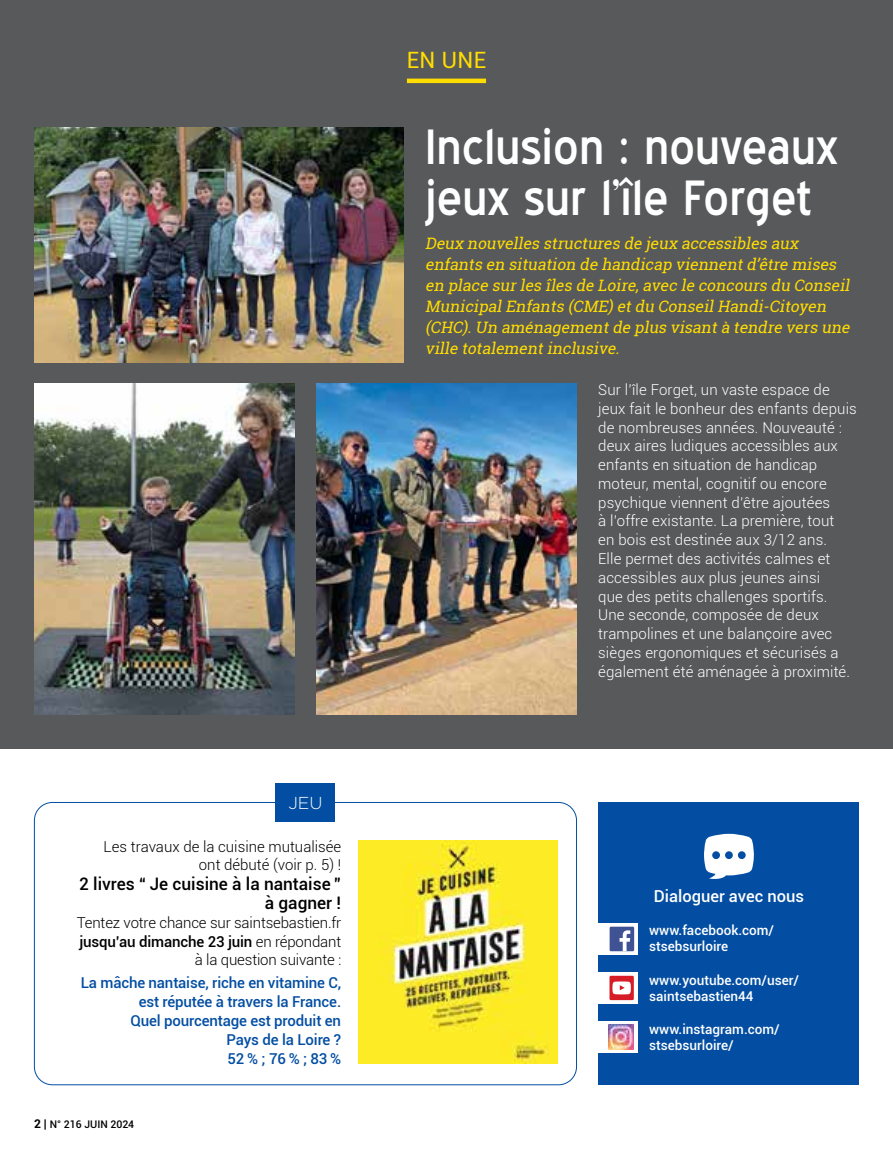
<style>
.page{position:relative;width:893px;height:1149px;background:#fff}
.page>*{position:absolute;margin:0;border:0;box-sizing:border-box;transform-origin:0 0}
.t1{font:48px/51px "Blue Highway";color:#fff}
.t2{font:22.5px "Roboto";color:#fd0}
.t3{font:500 17.25px/19.5px "Roboto";color:#000;text-align:right}
.t4{font:300 17.25px "Gotham";color:#fff}
.t5{font:500 16.5px "Roboto";color:#fff}
.t6{font:italic 15.75px/21px "Roboto Slab";color:#fd0}
.t7{font:300 15px/18.8px "Roboto";letter-spacing:.01em;color:#fff}
.t8{font:300 15px/18.8px "Roboto";letter-spacing:-.01em;color:#000;text-align:right}
.t9{font:500 15px/18.8px "Roboto";letter-spacing:-.01em;color:#034ea2;text-align:right}
.t10{font:500 13.5px/16.2px "Roboto";color:#fff}
.t11{font:500 10.5px "Roboto";color:#000}
.s1{font-weight:500}
.s2{font-weight:700;font-size:12px}
.s3{font-size:12px}
</style>
<div class="page">
<div style="left:0;top:0;width:893px;height:748px;background:#58595b"></div>
<hr style="left:407px;top:79px;width:79px;height:4px;background:#fd0">
<div style="left:276px;top:783px;width:59px;height:38px;background:#034ea2"></div>
<div style="left:599px;top:801px;width:260px;height:282px;background:#034ea2"></div>
<div style="left:588px;top:972px;width:50px;height:31px;background:#fff"></div>
<div style="left:588px;top:1021px;width:50px;height:31px;background:#fff"></div>
<div style="left:588px;top:923px;width:50px;height:31px;background:#fff"></div>
<svg style="left:704px;top:833px;width:50px;height:45px"></svg>
<div style="left:712px;top:851px;width:8px;height:7px;background:#034ea2;border-radius:50%"></div>
<div style="left:725px;top:851px;width:8px;height:7px;background:#034ea2;border-radius:50%"></div>
<div style="left:738px;top:851px;width:8px;height:7px;background:#034ea2;border-radius:50%"></div>
<div style="left:609px;top:975px;width:25px;height:24px;background:#d61c26"></div>
<svg style="left:612px;top:981px;width:19px;height:13px"></svg>
<img style="left:609px;top:1024px;width:24px;height:24px">
<div style="left:610px;top:926px;width:24px;height:24px;background:#3e5294"></div>
<svg style="left:619px;top:930px;width:11px;height:20px"></svg>
<img style="left:358px;top:840px;width:199px;height:223px">
<img style="left:316px;top:384px;width:261px;height:330px">
<img style="left:34px;top:384px;width:261px;height:330px">
<img style="left:34px;top:128px;width:370px;height:234px">
<p class="t4" style="left:288px;top:793px;width:36px">JEU</p>
<p class="t8" style="left:104px;top:837px;width:239px;line-height:18px">Les travaux de la cuisine mutualisée ont débuté (voir p. 5) !</p>
<p class="t3" style="left:79px;top:872px;width:264px">2 livres “ Je cuisine à la nantaise ” à gagner !</p>
<p class="t8" style="left:77px;top:912px;width:266px">Tentez votre chance sur saintsebastien.fr <span class="s1">jusqu’au dimanche 23 juin</span> en répondant à la question suivante :</p>
<p class="t9" style="left:81px;top:972px;width:262px">La mâche nantaise, riche en vitamine C, est réputée à travers la France.<br>Quel pourcentage est produit en<br>Pays de la Loire ?<br>52 % ; 76 % ; 83 %</p>
<p class="t11" style="left:34px;top:1116px;width:102px"><span class="s2">2</span> <span class="s3">|</span> N° 216 JUIN 2024</p>
<h2 class="t2" style="left:407px;top:44px;width:81px">EN UNE</h2>
<h1 class="t1" style="left:425px;top:121px;width:414px">Inclusion : nouveaux jeux sur l’île Forget</h1>
<p class="t6" style="left:425px;top:232px;width:430px">Deux nouvelles structures de jeux accessibles aux enfants en situation de handicap viennentd’être mises en place surles îles de Loire,avec le concours du Conseil MunicipalEnfants (CME)etdu ConseilHandi-Citoyen (CHC).Un aménagementde plus visantà tendre vers une ville totalementinclusive.</p>
<p class="t7" style="left:598px;top:380px;width:260px">Sur l’île Forget, un vaste espace de jeux fait le bonheur des enfants depuis de nombreuses années. Nouveauté : deux aires ludiques accessibles aux enfants en situation de handicap moteur, mental, cognitif ou encore psychique viennent d’être ajoutées<br>à l’offre existante. La première, tout<br>en bois est destinée aux 3/12 ans.<br>Elle permet des activités calmes et accessibles aux plus jeunes ainsi<br>que des petits challenges sportifs.<br>Une seconde, composée de deux trampolines et une balançoire avec sièges ergonomiques et sécurisés a également été aménagée à proximité.</p>
<p class="t5" style="left:654px;top:884px;width:152px">Dialoguer avec nous</p>
<p class="t10" style="left:649px;top:921px;width:126px">www.facebook.com/ stsebsurloire</p>
<p class="t10" style="left:649px;top:970px;width:151px">www.youtube.com/user/ saintsebastien44</p>
<p class="t10" style="left:649px;top:1020px;width:132px">www.instagram.com/ stsebsurloire/</p>
</div>
